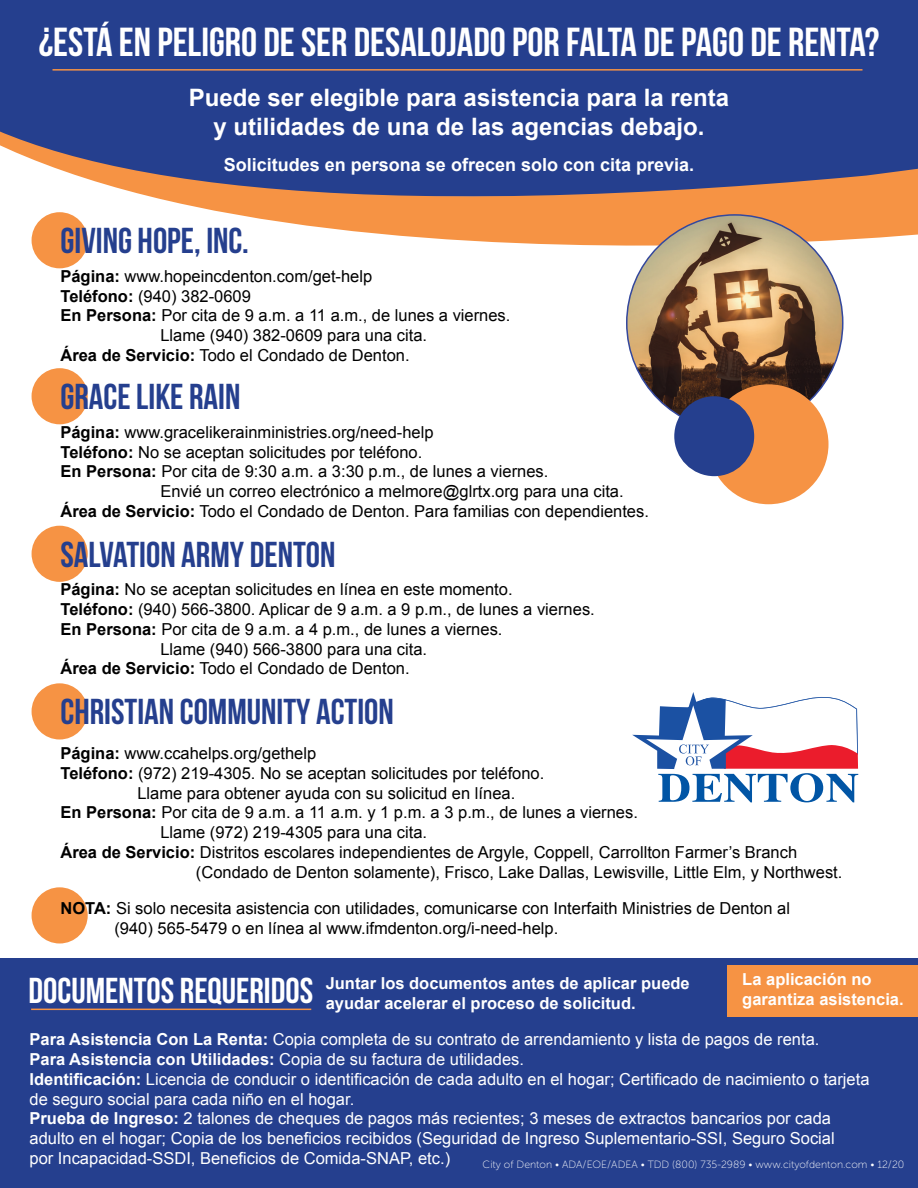
<style>
.page{position:relative;width:918px;height:1188px;background:#fff}
.page>*{position:absolute;margin:0;border:0;box-sizing:border-box;transform-origin:0 0}
.t1{font:40.5px "Bebas Neue";color:#fff}
.t2{font:36px "Bebas Neue";color:#253f8e}
.t3{font:700 24px/28.8px "Arial";color:#fff;text-align:center}
.t4{font:700 18px "Arial";color:#fff}
.t5{font:16.5px/19.8px "Arial";color:#000}
.t6{font:16.5px/19.8px "Arial";color:#fff}
.t7{font:700 16.5px/19.8px "Arial";color:#fff}
.t8{font:10.5px "Museo Sans 100";color:#fff}
.s1{font-weight:700}
</style>
<div class="page">
<div style="left:32px;top:887px;width:56px;height:57px;background:#f69344;border-radius:50%"></div>
<svg style="left:0;top:0;width:918px;height:313px;fill:#253f8e"></svg>
<div style="left:32px;top:212px;width:56px;height:56px;background:#f69344;border-radius:50%"></div>
<div style="left:32px;top:368px;width:56px;height:56px;background:#f69344;border-radius:50%"></div>
<div style="left:32px;top:526px;width:56px;height:56px;background:#f69344;border-radius:50%"></div>
<div style="left:32px;top:683px;width:56px;height:57px;background:#f69344;border-radius:50%"></div>
<img style="left:627px;top:215px;width:216px;height:194px">
<div style="left:709px;top:384px;width:120px;height:120px;background:#f69344;border-radius:50%"></div>
<div style="left:674px;top:396px;width:80px;height:80px;background:#253f8e;border-radius:50%"></div>
<hr style="left:52px;top:69px;width:810px;height:2px;background:#f69344">
<svg style="left:632px;top:692px;width:226px;height:110px"></svg>
<div style="left:0;top:958px;width:918px;height:230px;background:#253f8e"></div>
<hr style="left:31px;top:1009px;width:280px;height:1px;background:#f69344">
<div style="left:728px;top:965px;width:190px;height:52px;background:#f69344"></div>
<h1 class="t1" style="left:39px;top:20px;width:842px">¿ESTÁ EN PELIGRO DE SER DESALOJADO POR FALTA DE PAGO DE RENTA?</h1>
<h3 class="t3" style="left:189px;top:84px;width:542px">Puede ser elegible para asistencia para la renta y utilidades de una de las agencias debajo.</h3>
<p class="t4" style="left:224px;top:153px;width:472px">Solicitudes en persona se ofrecen solo con cita previa.</p>
<h2 class="t2" style="left:60px;top:221px;width:190px">GIVING HOPE, INC.</h2>
<p class="t5" style="left:60px;top:266px;width:313px"><span class="s1">Página:</span> www.hopeincdenton.com/get-help</p>
<p class="t5" style="left:60px;top:286px;width:192px"><span class="s1">Teléfono:</span> (940) 382-0609</p>
<p class="t5" style="left:60px;top:306px;width:451px"><span class="s1">En Persona:</span> Por cita de 9 a.m. a 11 a.m., de lunes a viernes.</p>
<p class="t5" style="left:160px;top:326px;width:268px">Llame (940) 382-0609 para una cita.</p>
<p class="t5" style="left:60px;top:345px;width:351px"><span class="s1">Área de Servicio:</span> Todo el Condado de Denton.</p>
<h2 class="t2" style="left:60px;top:377px;width:181px">GRACE LIKE RAIN</h2>
<p class="t5" style="left:60px;top:422px;width:375px"><span class="s1">Página:</span> www.gracelikerainministries.org/need-help</p>
<p class="t5" style="left:60px;top:442px;width:363px"><span class="s1">Teléfono:</span> No se aceptan solicitudes por teléfono.</p>
<p class="t5" style="left:60px;top:462px;width:489px"><span class="s1">En Persona:</span> Por cita de 9:30 a.m. a 3:30 p.m., de lunes a viernes.</p>
<p class="t5" style="left:160px;top:482px;width:465px">Envié un correo electrónico a melmore@glrtx.org para una cita.</p>
<p class="t5" style="left:60px;top:501px;width:590px"><span class="s1">Área de Servicio:</span> Todo el Condado de Denton. Para familias con dependientes.</p>
<h2 class="t2" style="left:60px;top:534px;width:277px">SALVATION ARMY DENTON</h2>
<p class="t5" style="left:60px;top:580px;width:454px"><span class="s1">Página:</span> No se aceptan solicitudes en línea en este momento.</p>
<p class="t5" style="left:60px;top:600px;width:536px"><span class="s1">Teléfono:</span> (940) 566-3800. Aplicar de 9 a.m. a 9 p.m., de lunes a viernes.</p>
<p class="t5" style="left:60px;top:619px;width:444px"><span class="s1">En Persona:</span> Por cita de 9 a.m. a 4 p.m., de lunes a viernes.</p>
<p class="t5" style="left:160px;top:639px;width:268px">Llame (940) 566-3800 para una cita.</p>
<p class="t5" style="left:60px;top:659px;width:351px"><span class="s1">Área de Servicio:</span> Todo el Condado de Denton.</p>
<h2 class="t2" style="left:60px;top:692px;width:335px">CHRISTIAN COMMUNITY ACTION</h2>
<p class="t5" style="left:60px;top:743px;width:257px"><span class="s1">Página:</span> www.ccahelps.org/gethelp</p>
<p class="t5" style="left:60px;top:763px;width:485px"><span class="s1">Teléfono:</span> (972) 219-4305. No se aceptan solicitudes por teléfono.</p>
<p class="t5" style="left:137px;top:783px;width:379px">Llame para obtener ayuda con su solicitud en línea.</p>
<p class="t5" style="left:60px;top:803px;width:579px"><span class="s1">En Persona:</span> Por cita de 9 a.m. a 11 a.m. y 1 p.m. a 3 p.m., de lunes a viernes.</p>
<p class="t5" style="left:160px;top:823px;width:268px">Llame (972) 219-4305 para una cita.</p>
<p class="t5" style="left:60px;top:842px;width:738px"><span class="s1">Área de Servicio:</span> Distritos escolares independientes de Argyle, Coppell, Carrollton Farmer’s Branch</p>
<p class="t5" style="left:196px;top:862px;width:648px">(Condado de Denton solamente), Frisco, Lake Dallas, Lewisville, Little Elm, y Northwest.</p>
<p class="t5" style="left:114px;top:898px;width:677px;text-indent:-54px"><span class="s1">NOTA:</span> Si solo necesita asistencia con utilidades, comunicarse con Interfaith Ministries de Denton al (940) 565-5479 o en línea al www.ifmdenton.org/i-need-help.</p>
<p class="t7" style="left:742px;top:970px;width:163px">La aplicación no garantiza asistencia.</p>
<p class="t7" style="left:28px;top:974px;width:663px;text-indent:297px">Juntar los documentos antes de aplicar puede<br><sup>DOCUMENTOS</sup> <sup>REQUERIDOS</sup> ayudar acelerar el proceso de solicitud.</p>
<p class="t6" style="left:30px;top:1030px;width:842px"><span class="s1">Para Asistencia Con La Renta:</span> Copia completa de su contrato de arrendamiento y lista de pagos de renta.<br><span class="s1">Para Asistencia con Utilidades:</span> Copia de su factura de utilidades.<br><span class="s1">Identificación:</span> Licencia de conducir o identificación de cada adulto en el hogar; Certificado de nacimiento o tarjeta de seguro social para cada niño en el hogar.<br><span class="s1">Prueba de Ingreso:</span> 2 talones de cheques de pagos más recientes; 3 meses de extractos bancarios por cada adulto en el hogar; Copia de los beneficios recibidos (Seguridad de Ingreso Suplementario-SSI, Seguro Social<br>por Incapacidad-SSDI, Beneficios de Comida-SNAP, etc.)</p>
<p class="t8" style="left:483px;top:1159px;width:423px">City of Denton • ADA/EOE/ADEA • TDD (800) 735-2989 • www.cityofdenton.com • 12/20</p>
</div>
